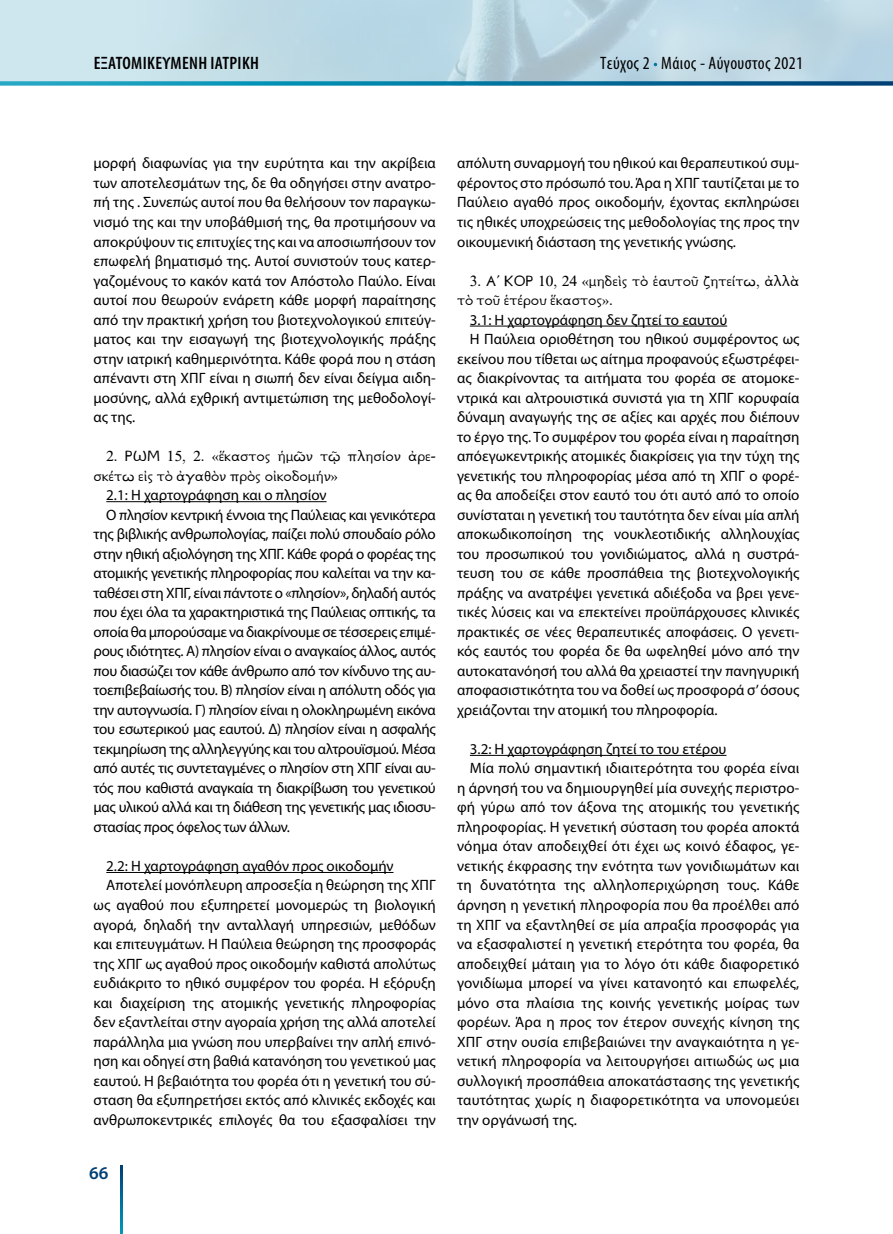
<style>
.page{position:relative;width:893px;height:1234px;background:#fff}
.page>*{position:absolute;margin:0;border:0;box-sizing:border-box;transform-origin:0 0}
.t1{font:condensed 18px "Myriad Pro";letter-spacing:.02em;color:#000}
.t2{font:600 condensed 18px "Myriad Pro";letter-spacing:.02em;color:#000}
.t3{font:600 18px "Myriad Pro";color:#003f75}
.t4{font:15px/19.5px "Myriad Pro";color:#000;text-align:justify}
.t5{font:15px "Myriad Pro";letter-spacing:-.02em;color:#000}
.t6{font:15px/19.5px "New Athena Unicode";color:#000}
.s1{color:#fff}
</style>
<div class="page">
<svg style="left:0;top:81px;width:893px;height:4px;background:#137fa6"></svg>
<svg style="left:121px;top:1165px;width:2px;height:68px"></svg>
<hr style="left:106px;top:501px;width:221px;height:1px;background:#000">
<hr style="left:106px;top:871px;width:287px;height:1px;background:#000">
<hr style="left:470px;top:325px;width:257px;height:1px;background:#000">
<hr style="left:470px;top:754px;width:256px;height:1px;background:#000">
<p class="t2" style="left:94px;top:52px;width:167px">ΕΞΑΤΟΜΙΚΕΥΜΈΝΗ ΙΑΤΡΙΚΉ</p>
<p class="t1" style="left:600px;top:52px;width:204px">Τεύχος 2 <span class="s1">•</span> Μάιος - Αύγουστος 2021</p>
<p class="t4" style="left:94px;top:153px;width:344px">μορφή διαφωνίας για την ευρύτητα και την ακρίβεια των αποτελεσμάτων της, δε θα οδηγήσει στην ανατρο&shy;πή της . Συνεπώς αυτοί που θα θελήσουν τον παραγκω&shy;νισμό της και την υποβάθμισή της, θα προτιμήσουν να αποκρύψουν τις επιτυχίες της και να αποσιωπήσουν τον επωφελή βηματισμό της. Αυτοί συνιστούν τους κατερ&shy;γαζομένους το κακόν κατά τον Απόστολο Παύλο. Είναι αυτοί που θεωρούν ενάρετη κάθε μορφή παραίτησης από την πρακτική χρήση του βιοτεχνολογικού επιτεύγ&shy;ματος και την εισαγωγή της βιοτεχνολογικής πράξης στην ιατρική καθημερινότητα. Κάθε φορά που η στάση απέναντι στη ΧΠΓ είναι η σιωπή δεν είναι δείγμα αιδη&shy;μοσύνης, αλλά εχθρική αντιμετώπιση της μεθοδολογί&shy;ας της.</p>
<p class="t6" style="left:94px;top:447px;width:344px;text-indent:13px">2. ΡΩΜ 15, 2. «ἕκαστος ἡμῶν τῷ πλησίον ἀρε&shy;σκέτω εἰς τὸ ἀγαθὸν πρὸς οἰκοδομήν»</p>
<p class="t4" style="left:106px;top:485px;width:222px">2.1: Η χαρτογράφηση και ο πλησίον</p>
<p class="t5" style="left:106px;top:505px;width:331px">Ο πλησίον κεντρική έννοια της Παύλειας και γενικότερα</p>
<p class="t5" style="left:94px;top:525px;width:344px">της βιβλικής ανθρωπολογίας, παίζει πολύ σπουδαίο ρόλο</p>
<p class="t5" style="left:94px;top:544px;width:344px">στην ηθική αξιολόγηση της ΧΠΓ. Κάθε φορά ο φορέας της</p>
<p class="t5" style="left:94px;top:564px;width:344px">ατομικής γενετικής πληροφορίας που καλείται να την κα-</p>
<p class="t5" style="left:94px;top:583px;width:344px">ταθέσει στη ΧΠΓ, είναι πάντοτε ο «πλησίον», δηλαδή αυτός</p>
<p class="t5" style="left:94px;top:603px;width:344px">που έχει όλα τα χαρακτηριστικά της Παύλειας οπτικής, τα</p>
<p class="t5" style="left:94px;top:622px;width:344px">οποία θα μπορούσαμε να διακρίνουμε σε τέσσερεις επιμέ-</p>
<p class="t5" style="left:94px;top:642px;width:344px">ρους ιδιότητες. Α) πλησίον είναι ο αναγκαίος άλλος, αυτός</p>
<p class="t5" style="left:94px;top:661px;width:344px">που διασώζει τον κάθε άνθρωπο από τον κίνδυνο της αυ-</p>
<p class="t5" style="left:94px;top:681px;width:344px">τοεπιβεβαίωσής του. Β) πλησίον είναι η απόλυτη οδός για</p>
<p class="t5" style="left:94px;top:700px;width:344px">την αυτογνωσία. Γ) πλησίον είναι η ολοκληρωμένη εικόνα</p>
<p class="t5" style="left:94px;top:720px;width:344px">του εσωτερικού μας εαυτού. Δ) πλησίον είναι η ασφαλής</p>
<p class="t5" style="left:94px;top:739px;width:344px">τεκμηρίωση της αλληλεγγύης και του αλτρουϊσμού. Μέσα</p>
<p class="t5" style="left:94px;top:759px;width:344px">από αυτές τις συντεταγμένες ο πλησίον στη ΧΠΓ είναι αυ-</p>
<p class="t5" style="left:94px;top:778px;width:344px">τός που καθιστά αναγκαία τη διακρίβωση του γενετικού</p>
<p class="t5" style="left:94px;top:798px;width:344px">μας υλικού αλλά και τη διάθεση της γενετικής μας ιδιοσυ-</p>
<p class="t5" style="left:94px;top:817px;width:198px">στασίας προς όφελος των άλλων.</p>
<p class="t4" style="left:106px;top:855px;width:289px">2.2: Η χαρτογράφηση αγαθόν προς οικοδομήν</p>
<p class="t4" style="left:106px;top:875px;width:331px">Αποτελεί μονόπλευρη απροσεξία η θεώρηση της ΧΠΓ</p>
<p class="t4" style="left:94px;top:894px;width:344px">ως αγαθού που εξυπηρετεί μονομερώς τη βιολογική</p>
<p class="t4" style="left:94px;top:914px;width:344px">αγορά, δηλαδή την ανταλλαγή υπηρεσιών, μεθόδων</p>
<p class="t4" style="left:94px;top:933px;width:344px">και επιτευγμάτων. Η Παύλεια θεώρηση της προσφοράς</p>
<p class="t4" style="left:94px;top:953px;width:344px">της ΧΠΓ ως αγαθού προς οικοδομήν καθιστά απολύτως</p>
<p class="t4" style="left:94px;top:972px;width:344px">ευδιάκριτο το ηθικό συμφέρον του φορέα. Η εξόρυξη</p>
<p class="t4" style="left:94px;top:992px;width:344px">και διαχείριση της ατομικής γενετικής πληροφορίας</p>
<p class="t4" style="left:94px;top:1011px;width:344px">δεν εξαντλείται στην αγοραία χρήση της αλλά αποτελεί</p>
<p class="t4" style="left:94px;top:1031px;width:344px">παράλληλα μια γνώση που υπερβαίνει την απλή επινό-</p>
<p class="t4" style="left:94px;top:1050px;width:344px">ηση και οδηγεί στη βαθιά κατανόηση του γενετικού μας</p>
<p class="t4" style="left:94px;top:1070px;width:344px">εαυτού. Η βεβαιότητα του φορέα ότι η γενετική του σύ-</p>
<p class="t4" style="left:94px;top:1089px;width:344px">σταση θα εξυπηρετήσει εκτός από κλινικές εκδοχές και</p>
<p class="t4" style="left:94px;top:1109px;width:344px">ανθρωποκεντρικές επιλογές θα του εξασφαλίσει την</p>
<p class="t3" style="left:89px;top:1161px;width:21px">66</p>
<p class="t4" style="left:457px;top:153px;width:344px">απόλυτη συναρμογή του ηθικού και θεραπευτικού συμ&shy;φέροντος στο πρόσωπό του. Άρα η ΧΠΓ ταυτίζεται με το Παύλειο αγαθό προς οικοδομήν, έχοντας εκπληρώσει τις ηθικές υποχρεώσεις της μεθοδολογίας της προς την οικουμενική διάσταση της γενετικής γνώσης.</p>
<p class="t6" style="left:457px;top:271px;width:344px;text-indent:13px">3. Α΄ ΚΟΡ 10, 24 «μηδεὶς τὸ ἑαυτοῦ ζητείτω, ἀλλὰ τὸ τοῦ ἑτέρου ἕκαστος».</p>
<p class="t4" style="left:470px;top:309px;width:259px">3.1: Η χαρτογράφηση δεν ζητεί το εαυτού</p>
<p class="t4" style="left:470px;top:329px;width:331px">Η Παύλεια οριοθέτηση του ηθικού συμφέροντος ως</p>
<p class="t4" style="left:457px;top:348px;width:344px">εκείνου που τίθεται ως αίτημα προφανούς εξωστρέφει-</p>
<p class="t4" style="left:457px;top:368px;width:344px">ας διακρίνοντας τα αιτήματα του φορέα σε ατομοκε-</p>
<p class="t4" style="left:457px;top:387px;width:344px">ντρικά και αλτρουιστικά συνιστά για τη ΧΠΓ κορυφαία</p>
<p class="t4" style="left:457px;top:407px;width:344px">δύναμη αναγωγής της σε αξίες και αρχές που διέπουν</p>
<p class="t4" style="left:457px;top:426px;width:344px">το έργο της. Το συμφέρον του φορέα είναι η παραίτηση</p>
<p class="t4" style="left:457px;top:446px;width:344px">απόεγωκεντρικής ατομικές διακρίσεις για την τύχη της</p>
<p class="t4" style="left:457px;top:465px;width:344px">γενετικής του πληροφορίας μέσα από τη ΧΠΓ ο φορέ-</p>
<p class="t4" style="left:457px;top:485px;width:344px">ας θα αποδείξει στον εαυτό του ότι αυτό από το οποίο</p>
<p class="t4" style="left:457px;top:504px;width:344px">συνίσταται η γενετική του ταυτότητα δεν είναι μία απλή</p>
<p class="t4" style="left:457px;top:524px;width:344px">αποκωδικοποίηση της νουκλεοτιδικής αλληλουχίας</p>
<p class="t4" style="left:457px;top:543px;width:344px">του προσωπικού του γονιδιώματος, αλλά η συστρά-</p>
<p class="t4" style="left:457px;top:563px;width:344px">τευση του σε κάθε προσπάθεια της βιοτεχνολογικής</p>
<p class="t4" style="left:457px;top:582px;width:344px">πράξης να ανατρέψει γενετικά αδιέξοδα να βρει γενε-</p>
<p class="t4" style="left:457px;top:602px;width:344px">τικές λύσεις και να επεκτείνει προϋπάρχουσες κλινικές</p>
<p class="t4" style="left:457px;top:621px;width:344px">πρακτικές σε νέες θεραπευτικές αποφάσεις. Ο γενετι-</p>
<p class="t4" style="left:457px;top:641px;width:344px">κός εαυτός του φορέα δε θα ωφεληθεί μόνο από την</p>
<p class="t4" style="left:457px;top:660px;width:344px">αυτοκατανόησή του αλλά θα χρειαστεί την πανηγυρική</p>
<p class="t4" style="left:457px;top:680px;width:344px">αποφασιστικότητα του να δοθεί ως προσφορά σ’ όσους</p>
<p class="t4" style="left:457px;top:699px;width:262px">χρειάζονται την ατομική του πληροφορία.</p>
<p class="t4" style="left:470px;top:738px;width:258px">3.2: Η χαρτογράφηση ζητεί το του ετέρου</p>
<p class="t4" style="left:470px;top:758px;width:331px">Μία πολύ σημαντική ιδιαιτερότητα του φορέα είναι</p>
<p class="t4" style="left:457px;top:777px;width:344px">η άρνησή του να δημιουργηθεί μία συνεχής περιστρο-</p>
<p class="t4" style="left:457px;top:797px;width:344px">φή γύρω από τον άξονα της ατομικής του γενετικής</p>
<p class="t4" style="left:457px;top:816px;width:344px">πληροφορίας. Η γενετική σύσταση του φορέα αποκτά</p>
<p class="t4" style="left:457px;top:836px;width:344px">νόημα όταν αποδειχθεί ότι έχει ως κοινό έδαφος, γε-</p>
<p class="t4" style="left:457px;top:855px;width:344px">νετικής έκφρασης την ενότητα των γονιδιωμάτων και</p>
<p class="t4" style="left:457px;top:875px;width:344px">τη δυνατότητα της αλληλοπεριχώρηση τους. Κάθε</p>
<p class="t4" style="left:457px;top:894px;width:344px">άρνηση η γενετική πληροφορία που θα προέλθει από</p>
<p class="t4" style="left:457px;top:914px;width:344px">τη ΧΠΓ να εξαντληθεί σε μία απραξία προσφοράς για</p>
<p class="t4" style="left:457px;top:933px;width:344px">να εξασφαλιστεί η γενετική ετερότητα του φορέα, θα</p>
<p class="t4" style="left:457px;top:953px;width:344px">αποδειχθεί μάταιη για το λόγο ότι κάθε διαφορετικό</p>
<p class="t4" style="left:457px;top:972px;width:344px">γονιδίωμα μπορεί να γίνει κατανοητό και επωφελές,</p>
<p class="t4" style="left:457px;top:992px;width:344px">μόνο στα πλαίσια της κοινής γενετικής μοίρας των</p>
<p class="t4" style="left:457px;top:1011px;width:344px">φορέων. Άρα η προς τον έτερον συνεχής κίνηση της</p>
<p class="t4" style="left:457px;top:1031px;width:344px">ΧΠΓ στην ουσία επιβεβαιώνει την αναγκαιότητα η γε-</p>
<p class="t4" style="left:457px;top:1050px;width:344px">νετική πληροφορία να λειτουργήσει αιτιωδώς ως μια</p>
<p class="t4" style="left:457px;top:1070px;width:344px">συλλογική προσπάθεια αποκατάστασης της γενετικής</p>
<p class="t4" style="left:457px;top:1089px;width:344px">ταυτότητας χωρίς η διαφορετικότητα να υπονομεύει</p>
<p class="t4" style="left:457px;top:1109px;width:121px">την οργάνωσή της.</p>
</div>
